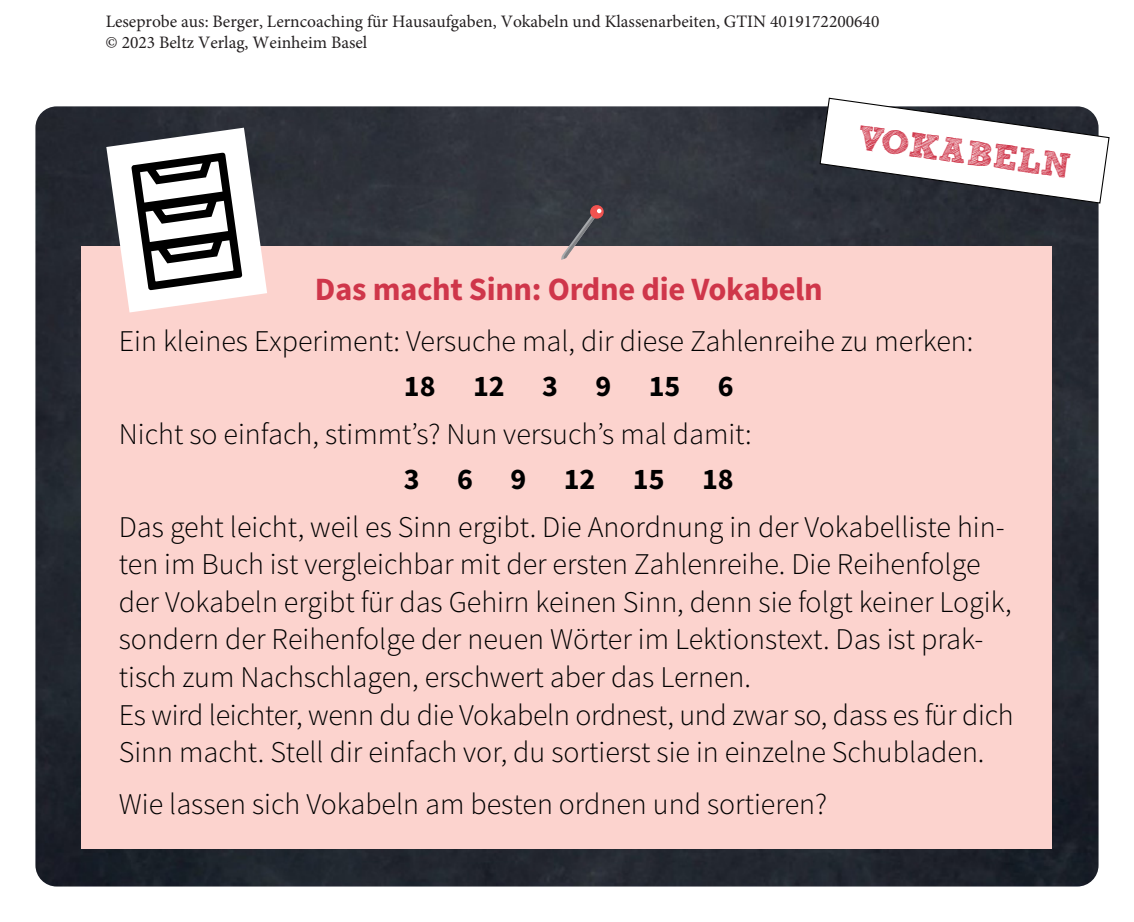
<style>
.page{position:relative;width:1134px;height:922px;background:#fff}
.page>*{position:absolute;margin:0;border:0;box-sizing:border-box;transform-origin:0 0}
.t1{font:34.5px "Sketch Rockwell";color:#cf364a}
.t2{font:700 32.5px "Source Sans Pro";letter-spacing:-.01em;color:#cf364a}
.t3{font:300 30px/37.5px "Source Sans Pro";color:#000}
.t4{font:700 30px "Source Sans Pro";color:#000}
.t5{font:17.5px/21.2px "Minion Pro";color:#231f20}
</style>
<div class="page">
<img style="left:35px;top:106px;width:1063px;height:780px">
<div style="left:81px;top:246px;width:971px;height:603px;background:#fcd3ce"></div>
<svg style="left:590px;top:205px;width:14px;height:13px"></svg>
<svg style="left:561px;top:209px;width:40px;height:51px"></svg>
<svg style="left:819px;top:97px;width:291px;height:107px"></svg>
<svg style="left:106px;top:128px;width:161px;height:184px"></svg>
<p class="t5" style="left:105px;top:12px;width:775px">Leseprobe aus: Berger, Lerncoaching für Hausaufgaben, Vokabeln und Klassenarbeiten, GTIN 4019172200640 © 2023 Beltz Verlag, Weinheim Basel</p>
<p class="t1" style="left:861px;top:118px;width:215px;rotate:8deg">VOKABELN</p>
<p class="t2" style="left:315px;top:268px;width:509px">Das macht Sinn: Ordne die Vokabeln</p>
<p class="t3" style="left:119px;top:323px;width:856px">Ein kleines Experiment: Versuche mal, dir diese Zahlenreihe zu merken:</p>
<p class="t4" style="left:404px;top:366px;width:331px">18 12 3 9 15 6</p>
<p class="t3" style="left:119px;top:415px;width:634px">Nicht so einfach, stimmt’s? Nun versuch’s mal damit:</p>
<p class="t4" style="left:404px;top:459px;width:331px">3 6 9 12 15 18</p>
<p class="t3" style="left:119px;top:508px;width:896px">Das geht leicht, weil es Sinn ergibt. Die Anordnung in der Vokabelliste hin&shy;ten im Buch ist vergleichbar mit der ersten Zahlenreihe. Die Reihenfolge der Vokabeln ergibt für das Gehirn keinen Sinn, denn sie folgt keiner Logik, sondern der Reihenfolge der neuen Wörter im Lektionstext. Das ist prak&shy;tisch zum Nachschlagen, erschwert aber das Lernen.<br>Es wird leichter, wenn du die Vokabeln ordnest, und zwar so, dass es für dich Sinn macht. Stell dir einfach vor, du sortierst sie in einzelne Schubladen.</p>
<p class="t3" style="left:119px;top:785px;width:710px">Wie lassen sich Vokabeln am besten ordnen und sortieren?</p>
</div>
